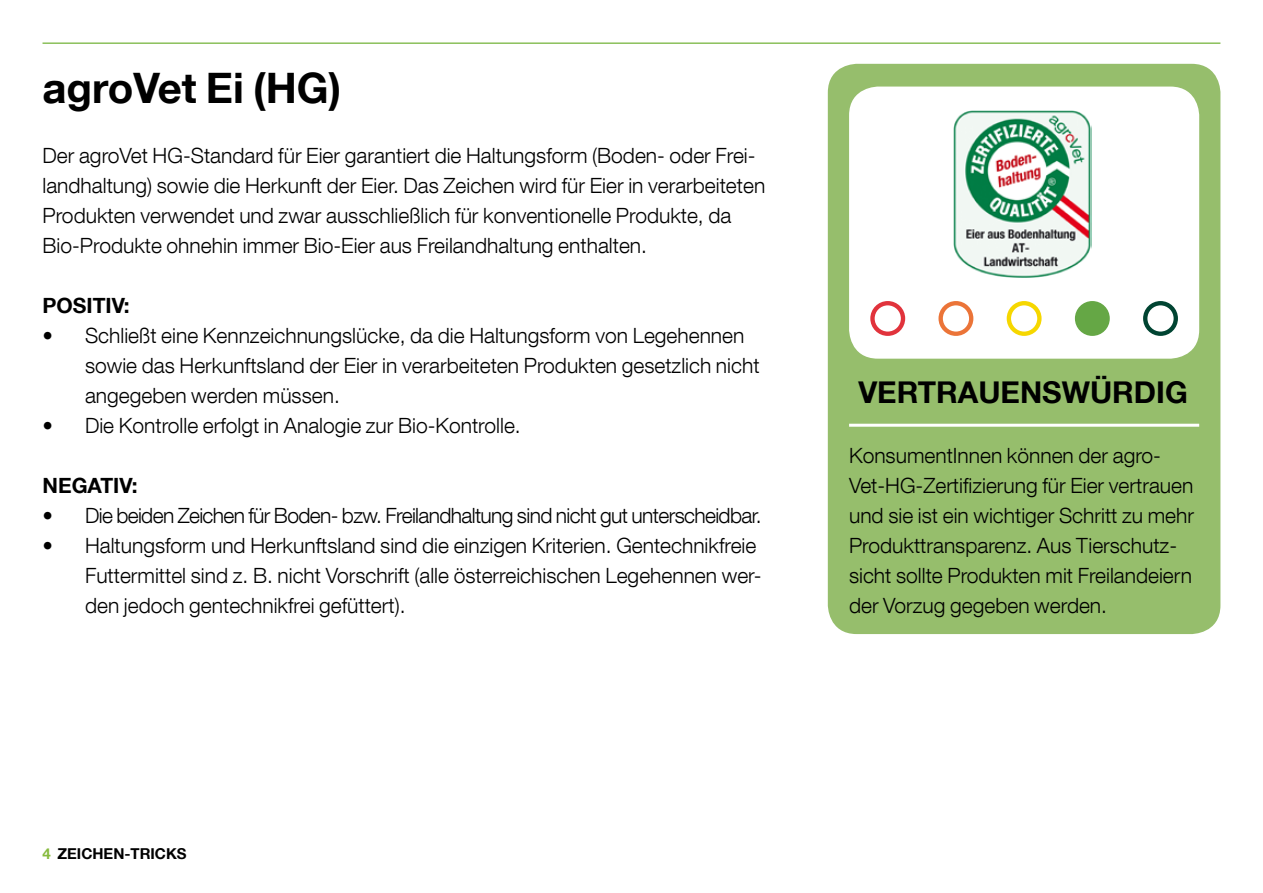
<style>
.page{position:relative;width:1263px;height:893px;background:#fff}
.page>*{position:absolute;margin:0;border:0;box-sizing:border-box;transform-origin:0 0}
.t1{font:700 42px "Helvetica Neue LT Com";color:#000}
.t2{font:700 30px "Helvetica Neue LT Com";color:#000}
.t3{font:300 21px/30px "Helvetica Neue LT Com";color:#000}
.t4{font:300 21px "Helvetica Neue LT Com";letter-spacing:-.03em;color:#000}
.t5{font:700 21px "Helvetica Neue LT Com";color:#000}
.t6{font:700 15px "Helvetica Neue LT Com";color:#000}
.s1{color:#87bb3e}
</style>
<div class="page">
<hr style="left:43px;top:43px;width:1177px;height:1px;background:#7ab642">
<div style="left:828px;top:64px;width:392px;height:570px;background:#96be6c;border-radius:29px"></div>
<div style="left:849px;top:87px;width:350px;height:272px;background:#fff;border-radius:29px"></div>
<hr style="left:849px;top:424px;width:350px;height:3px;background:#fff">
<div style="left:1143px;top:301px;width:35px;height:35px;border:4px solid #004432;border-radius:50%"></div>
<div style="left:1077px;top:303px;width:30px;height:31px;background:#65a745;border-radius:50%"></div>
<div style="left:1075px;top:301px;width:35px;height:35px;border:4px solid #65a745;border-radius:50%"></div>
<div style="left:1007px;top:301px;width:34px;height:35px;border:4px solid #f6d700;border-radius:50%"></div>
<div style="left:938px;top:301px;width:35px;height:35px;border:4px solid #eb7438;border-radius:50%"></div>
<div style="left:870px;top:301px;width:35px;height:35px;border:4px solid #e1333c;border-radius:50%"></div>
<img style="left:953px;top:110px;width:138px;height:168px">
<h1 class="t1" style="left:43px;top:61px;width:300px">agroVet Ei (HG)</h1>
<p class="t3" style="left:43px;top:140px;width:724px">Der agroVet HG-Standard für Eier garantiert die Haltungsform (Boden- oder Frei&shy;landhaltung) sowie die Herkunft der Eier. Das Zeichen wird für Eier in verarbeiteten Produkten verwendet und zwar ausschließlich für konventionelle Produkte, da Bio-Produkte ohnehin immer Bio-Eier aus Freilandhaltung enthalten.</p>
<p class="t5" style="left:43px;top:292px;width:89px">POSITIV:</p>
<p class="t3" style="left:85px;top:320px;width:676px;text-indent:-43px">• Schließt eine Kennzeichnungslücke, da die Haltungsform von Legehennen sowie das Herkunftsland der Eier in verarbeiteten Produkten gesetzlich nicht angegeben werden müssen.</p>
<p class="t3" style="left:43px;top:410px;width:480px">• Die Kontrolle erfolgt in Analogie zur Bio-Kontrolle.</p>
<p class="t5" style="left:43px;top:472px;width:96px">NEGATIV:</p>
<p class="t4" style="left:43px;top:502px;width:721px">• Die beiden Zeichen für Boden- bzw. Freilandhaltung sind nicht gut unterscheidbar.</p>
<p class="t3" style="left:85px;top:530px;width:678px;text-indent:-43px">• Haltungsform und Herkunftsland sind die einzigen Kriterien. Gentechnikfreie<br>Futtermittel sind z. B. nicht Vorschrift (alle österreichischen Legehennen wer&shy;den jedoch gentechnikfrei gefüttert).</p>
<h2 class="t2" style="left:858px;top:373px;width:331px">VERTRAUENSWÜRDIG</h2>
<p class="t3" style="left:849px;top:440px;width:346px">KonsumentInnen können der agro-Vet-HG-Zertifizierung für Eier vertrauen und sie ist ein wichtiger Schritt zu mehr Produkttransparenz. Aus Tierschutz&shy;sicht sollte Produkten mit Freilandeiern der Vorzug gegeben werden.</p>
<p class="t6" style="left:43px;top:844px;width:146px"><span class="s1">4</span> ZEICHEN-TRICKS</p>
</div>
